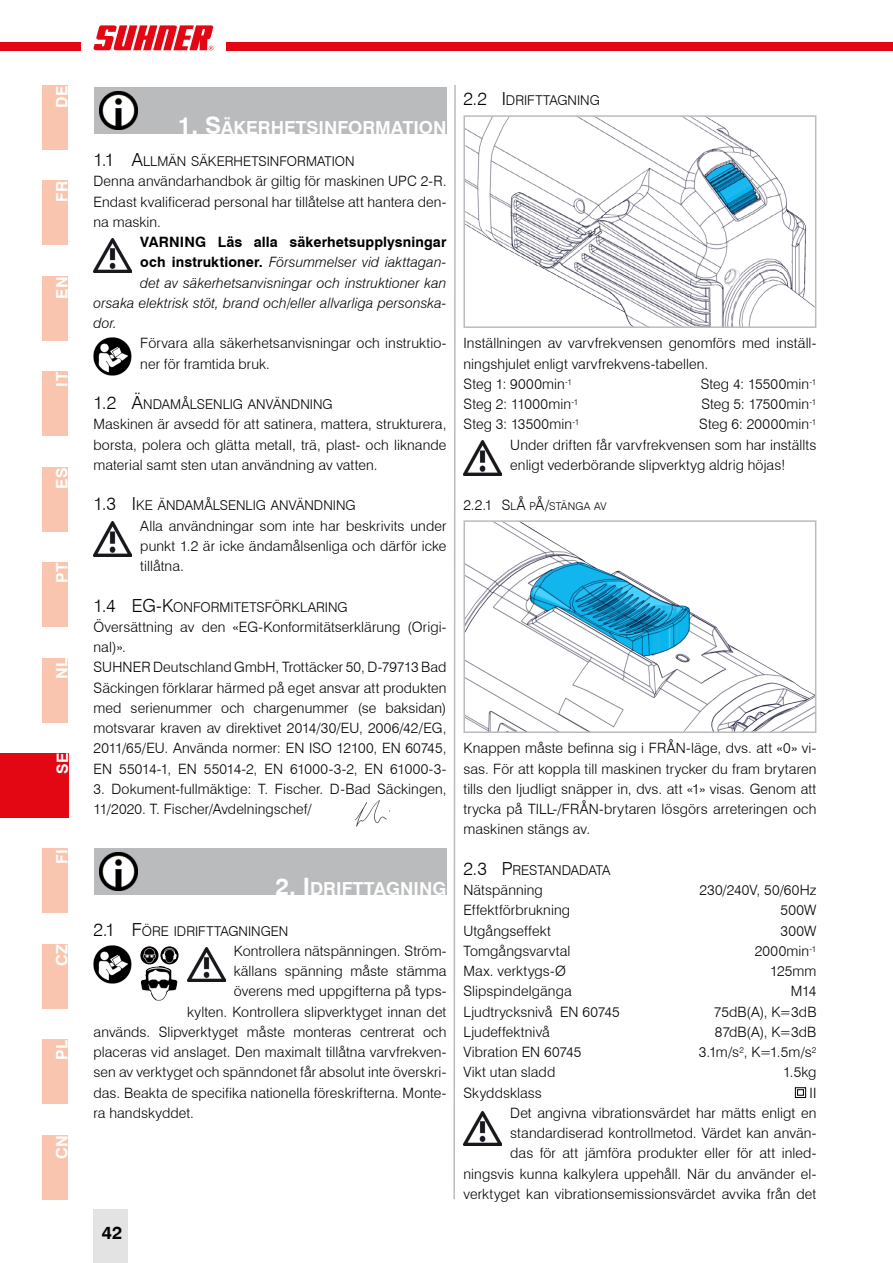
<style>
.page{position:relative;width:893px;height:1263px;background:#fff}
.page>*{position:absolute;margin:0;border:0;box-sizing:border-box;transform-origin:0 0}
.t1{font:700 18px "Swiss 721 BT";color:#fff}
.t2{font:300 18px "Swiss 721 BT";color:#000}
.t3{font:700 18px "Swiss 721 BT";color:#000}
.t4{font:700 15.75px "Swiss 721 BT";letter-spacing:.05em;color:#fff}
.t5{font:300 14.25px/20.2px "Swiss 721 BT";letter-spacing:.005em;color:#000;text-align:justify}
.t6{font:italic 300 14.25px "Swiss 721 BT";letter-spacing:.005em;color:#000}
.t7{font:700 14.25px "Swiss 721 BT";letter-spacing:.01em;color:#000}
.t8{font:300 13.5px "Swiss 721 BT";color:#000}
.t9{font:300 10.65px "Swiss 721 BT";letter-spacing:.015em;color:#000}
.s1{font-size:24px}
.s2{font-size:18px}
.s3{font-weight:700;font-style:normal}
.s4{font-size:14.25px}
</style>
<div class="page">
<div style="left:43px;top:1135px;width:25px;height:64px;background:#f9c5af"></div>
<div style="left:43px;top:1039px;width:25px;height:65px;background:#f9c5af"></div>
<div style="left:43px;top:944px;width:25px;height:64px;background:#f9c5af"></div>
<div style="left:43px;top:849px;width:25px;height:64px;background:#f9c5af"></div>
<img style="left:94px;top:238px;width:38px;height:35px">
<img style="left:94px;top:338px;width:38px;height:38px">
<img style="left:94px;top:522px;width:38px;height:34px">
<div style="left:94px;top:848px;width:352px;height:47px;background:#babbbc"></div>
<img style="left:100px;top:853px;width:38px;height:38px">
<img style="left:94px;top:945px;width:38px;height:38px">
<img style="left:141px;top:966px;width:36px;height:34px">
<svg style="left:156px;top:949px;width:3px;height:13px"></svg>
<img style="left:140px;top:946px;width:16px;height:18px">
<svg style="left:174px;top:947px;width:5px;height:16px"></svg>
<img style="left:160px;top:946px;width:14px;height:18px">
<img style="left:187px;top:947px;width:38px;height:35px">
<div style="left:94px;top:87px;width:352px;height:47px;background:#babbbc"></div>
<img style="left:100px;top:92px;width:38px;height:38px">
<img style="left:355px;top:800px;width:36px;height:27px">
<img style="left:463px;top:441px;width:39px;height:34px">
<div style="left:795px;top:1087px;width:11px;height:11px;border:1px solid #000"></div>
<div style="left:797px;top:1089px;width:7px;height:6px;border:1px solid #000"></div>
<img style="left:463px;top:1111px;width:39px;height:35px">
<img style="left:466px;top:118px;width:347px;height:207px">
<div style="left:463px;top:115px;width:353px;height:213px;border:2px solid #babbbc"></div>
<img style="left:466px;top:523px;width:347px;height:207px">
<div style="left:463px;top:520px;width:353px;height:213px;border:2px solid #babbbc"></div>
<div style="left:43px;top:658px;width:25px;height:64px;background:#f9c5af"></div>
<div style="left:43px;top:562px;width:25px;height:65px;background:#f9c5af"></div>
<div style="left:43px;top:467px;width:25px;height:64px;background:#f9c5af"></div>
<div style="left:43px;top:372px;width:25px;height:64px;background:#f9c5af"></div>
<div style="left:43px;top:276px;width:25px;height:65px;background:#f9c5af"></div>
<div style="left:43px;top:181px;width:25px;height:64px;background:#f9c5af"></div>
<div style="left:43px;top:85px;width:25px;height:65px;background:#f9c5af"></div>
<div style="left:0;top:43px;width:893px;height:8px;background:#e30613"></div>
<div style="left:81px;top:17px;width:144px;height:42px;background:#fff"></div>
<svg style="left:93px;top:25px;width:120px;height:26px"></svg>
<svg style="left:453px;top:85px;width:3px;height:1115px"></svg>
<div style="left:93px;top:1209px;width:34px;height:54px;background:#e3e3e3"></div>
<div style="left:0;top:753px;width:68px;height:64px;background:#e30613"></div>
<p class="t4" style="left:52px;top:108px;width:24px;rotate:-90deg">DE</p>
<p class="t4" style="left:52px;top:202px;width:23px;rotate:-90deg">FR</p>
<p class="t4" style="left:52px;top:299px;width:24px;rotate:-90deg">EN</p>
<p class="t4" style="left:52px;top:387px;width:16px;rotate:-90deg">IT</p>
<p class="t4" style="left:52px;top:489px;width:23px;rotate:-90deg">ES</p>
<p class="t4" style="left:52px;top:583px;width:22px;rotate:-90deg">PT</p>
<p class="t4" style="left:52px;top:679px;width:23px;rotate:-90deg">NL</p>
<p class="t4" style="left:53px;top:774px;width:23px;rotate:-90deg">SE</p>
<p class="t4" style="left:52px;top:864px;width:17px;rotate:-90deg">FI</p>
<p class="t4" style="left:52px;top:966px;width:23px;rotate:-90deg">CZ</p>
<p class="t4" style="left:52px;top:1060px;width:22px;rotate:-90deg">PL</p>
<p class="t4" style="left:52px;top:1159px;width:26px;rotate:-90deg">CN</p>
<p class="t1" style="left:178px;top:117px;width:118px"><span class="s1">1. S</span>ÄKERHETSINF</p>
<p class="t1" style="left:348px;top:117px;width:97px">ORMATION</p>
<p class="t8" style="left:94px;top:153px;width:263px"><span class="s2">1.1 A</span>LLMÄN SÄKERHETSINFORMATION</p>
<p class="t5" style="left:94px;top:171px;width:354px">Denna användarhandbok är giltig för maskinen UPC 2-R.<br>Endast kvalificerad personal har tillåtelse att hantera den&shy;na maskin.</p>
<p class="t7" style="left:140px;top:233px;width:308px">VARNING Läs alla säkerhetsupplysningar</p>
<p class="t6" style="left:140px;top:254px;width:308px"><span class="s3">och instruktioner.</span> Försummelser vid iakttagan-</p>
<p class="t6" style="left:140px;top:274px;width:308px">det av säkerhetsanvisningar och instruktioner kan</p>
<p class="t6" style="left:94px;top:294px;width:354px">orsaka elektrisk stöt, brand och/eller allvarliga personska-</p>
<p class="t6" style="left:94px;top:314px;width:25px">dor.</p>
<p class="t5" style="left:140px;top:333px;width:308px">Förvara alla säkerhetsanvisningar och instruktio&shy;ner för framtida bruk.</p>
<p class="t8" style="left:94px;top:396px;width:241px"><span class="s2">1.2 Ä</span>NDAMÅLSENLIG ANVÄNDNING</p>
<p class="t5" style="left:94px;top:414px;width:354px">Maskinen är avsedd för att satinera, mattera, strukturera, borsta, polera och glätta metall, trä, plast- och liknande material samt sten utan användning av vatten.</p>
<p class="t8" style="left:94px;top:497px;width:264px"><span class="s2">1.3 I</span> KE ÄNDAMÅLSENLIG ANVÄNDNING</p>
<p class="t5" style="left:140px;top:515px;width:308px">Alla användningar som inte har beskrivits under punkt 1.2 är icke ändamålsenliga och därför icke tillåtna.</p>
<p class="t2" style="left:94px;top:594px;width:37px">1.4 EG</p>
<p class="t8" style="left:156px;top:599px;width:193px"><span class="s2">-K</span>ONFORMITETSFÖRKLARING</p>
<p class="t5" style="left:94px;top:616px;width:354px;text-align:left">Översättning av den «EG-Konformitätserklärung (Origi&shy;nal)».<br>SUHNER Deutschland GmbH, Trottäcker 50, D-79713 Bad Säckingen förklarar härmed på eget ansvar att produkten med serienummer och chargenummer (se baksidan) motsvarar kraven av direktivet 2014/30/EU, 2006/42/EG, 2011/65/EU. Använda normer: EN ISO 12100, EN 60745, EN 55014-1, EN 55014-2, EN 61000-3-2, EN 61000-3-</p>
<p class="t5" style="left:94px;top:778px;width:354px">3. Dokument-fullmäktige: T. Fischer. D-Bad Säckingen,<br>11/2020. T. Fischer/Avdelningschef/</p>
<p class="t1" style="left:276px;top:878px;width:47px"><span class="s1">2. I</span>DRIFTT</p>
<p class="t1" style="left:374px;top:878px;width:74px">AGNING</p>
<p class="t8" style="left:94px;top:923px;width:196px"><span class="s2">2.1 F</span>ÖRE IDRIFTTAGNINGEN</p>
<p class="t5" style="left:234px;top:940px;width:214px">Kontrollera nätspänningen. Ström-</p>
<p class="t5" style="left:234px;top:961px;width:214px">källans spänning måste stämma</p>
<p class="t5" style="left:234px;top:981px;width:214px">överens med uppgifterna på typs-</p>
<p class="t5" style="left:187px;top:1001px;width:261px">kylten. Kontrollera slipverktyget innan det</p>
<p class="t5" style="left:94px;top:1021px;width:354px">används. Slipverktyget måste monteras centrerat och</p>
<p class="t5" style="left:94px;top:1042px;width:354px">placeras vid anslaget. Den maximalt tillåtna varvfrekven-</p>
<p class="t5" style="left:94px;top:1062px;width:354px">sen av verktyget och spänndonet får absolut inte överskri-</p>
<p class="t5" style="left:94px;top:1082px;width:354px">das. Beakta de specifika nationella föreskrifterna. Monte-</p>
<p class="t5" style="left:94px;top:1102px;width:102px">ra handskyddet.</p>
<p class="t3" style="left:102px;top:1222px;width:22px">42</p>
<p class="t8" style="left:463px;top:92px;width:138px"><span class="s2">2.2 I</span> DRIFTTAGNING</p>
<p class="t5" style="left:463px;top:333px;width:354px;text-align:left">Inställningen av varvfrekvensen genomförs med inställ&shy;ningshjulet enligt varvfrekvens-tabellen.<br>Steg 1: 9000min<sup>-1</sup></p>
<p class="t5" style="left:701px;top:373px;width:117px">Steg 4: 15500min<sup>-1</sup></p>
<p class="t5" style="left:463px;top:394px;width:116px">Steg 2: 11000min<sup>-1</sup></p>
<p class="t5" style="left:701px;top:394px;width:117px">Steg 5: 17500min<sup>-1</sup></p>
<p class="t5" style="left:463px;top:414px;width:117px">Steg 3: 13500min<sup>-1</sup></p>
<p class="t5" style="left:510px;top:414px;width:308px;text-indent:189px">Steg 6: 20000min<sup>-1<br></sup>Under driften får varvfrekvensen som har inställts enligt vederbörande slipverktyg aldrig höjas!</p>
<p class="t9" style="left:463px;top:500px;width:138px"><span class="s4">2.2.1 S</span> L<span class="s4">Å</span> P<span class="s4">Å/</span>STÄNGA AV</p>
<p class="t5" style="left:463px;top:738px;width:354px">Knappen måste befinna sig i FRÅN-läge, dvs. att «0» vi&shy;sas. För att koppla till maskinen trycker du fram brytaren tills den ljudligt snäpper in, dvs. att «1» visas. Genom att trycka på TILL-/FRÅN-brytaren lösgörs arreteringen och maskinen stängs av.</p>
<p class="t8" style="left:463px;top:862px;width:149px"><span class="s2">2.3 P</span> RESTANDADATA</p>
<p class="t5" style="left:463px;top:880px;width:81px">Nätspänning</p>
<p class="t5" style="left:699px;top:880px;width:119px">230/240V, 50/60Hz</p>
<p class="t5" style="left:463px;top:900px;width:108px">Effektförbrukning</p>
<p class="t5" style="left:781px;top:900px;width:37px">500W</p>
<p class="t5" style="left:463px;top:920px;width:89px">Utgångseffekt</p>
<p class="t5" style="left:781px;top:920px;width:37px">300W</p>
<p class="t5" style="left:463px;top:940px;width:109px">Tomgångsvarvtal</p>
<p class="t5" style="left:755px;top:940px;width:63px">2000min<sup>-1</sup></p>
<p class="t5" style="left:463px;top:961px;width:104px">Max. verktygs-Ø</p>
<p class="t5" style="left:770px;top:961px;width:48px">125mm</p>
<p class="t5" style="left:463px;top:981px;width:110px">Slipspindelgänga</p>
<p class="t5" style="left:791px;top:981px;width:27px">M14</p>
<p class="t5" style="left:463px;top:1001px;width:158px">Ljudtrycksnivå EN 60745</p>
<p class="t5" style="left:714px;top:1001px;width:104px">75dB(A), K=3dB</p>
<p class="t5" style="left:463px;top:1021px;width:88px">Ljudeffektnivå</p>
<p class="t5" style="left:715px;top:1021px;width:103px">87dB(A), K=3dB</p>
<p class="t5" style="left:463px;top:1042px;width:119px">Vibration EN 60745</p>
<p class="t5" style="left:699px;top:1042px;width:119px">3.1m/s<sup>2</sup>, K=1.5m/s<sup>2</sup></p>
<p class="t5" style="left:463px;top:1062px;width:93px">Vikt utan sladd</p>
<p class="t5" style="left:783px;top:1062px;width:35px">1.5kg</p>
<p class="t5" style="left:463px;top:1082px;width:80px">Skyddsklass</p>
<p class="t5" style="left:463px;top:1082px;width:354px;text-align:right">II<br>Det angivna vibrationsvärdet har mätts enligt en standardiserad kontrollmetod. Värdet kan använ-<br>das för att jämföra produkter eller för att inled&shy;ningsvis kunna kalkylera uppehåll. När du använder el&shy;verktyget kan vibrationsemissionsvärdet avvika från det</p>
</div>
